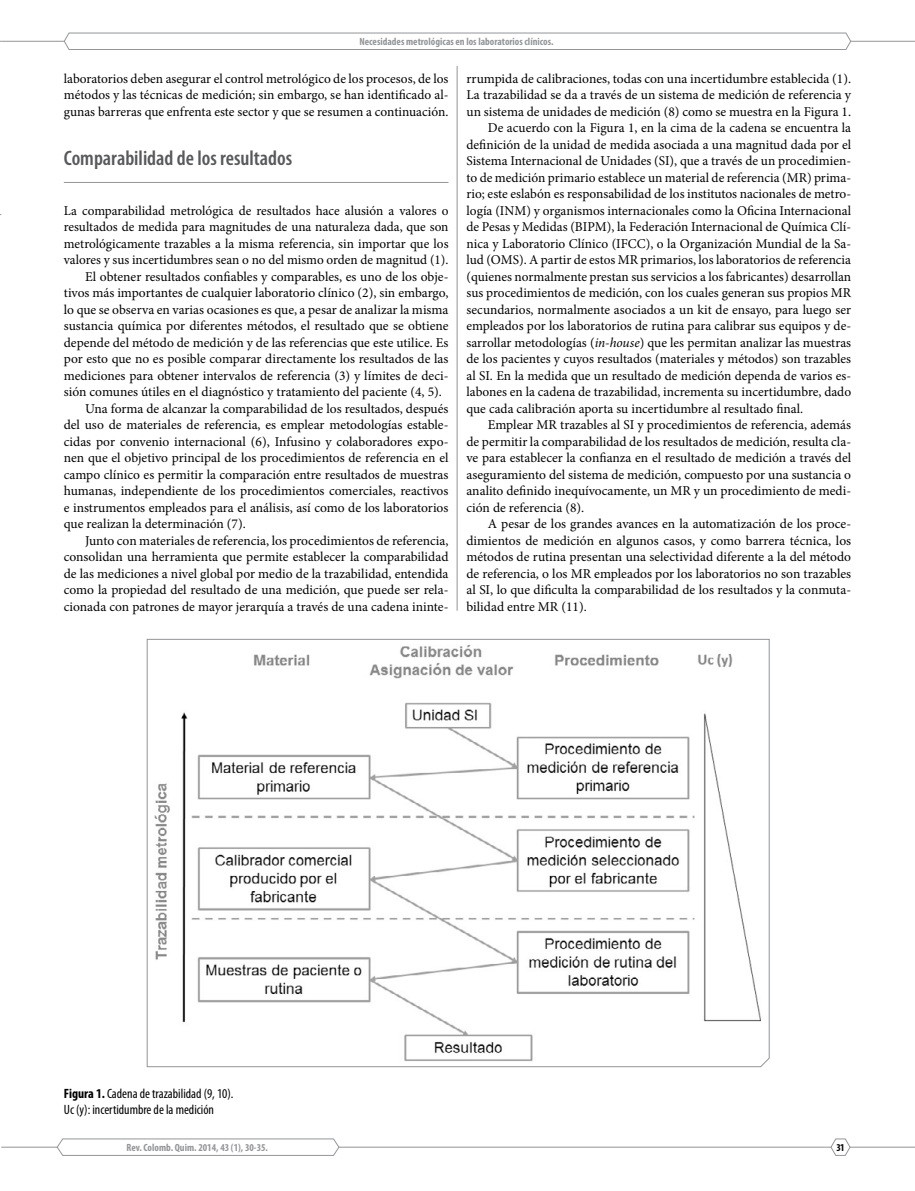
<style>
.page{position:relative;width:915px;height:1191px;background:#fff}
.page>*{position:absolute;margin:0;border:0;box-sizing:border-box;transform-origin:0 0}
.T2{font:600 condensed 21px "Myriad Pro";color:#58595b}
.Texto_de_parrafos{font:13.5px/16.5px "Minion Pro";color:#000;text-align:justify}
.Párrafo_de_lista{font:13.5px/16.5px "Minion Pro";color:#000;text-align:justify}
.Texto_de_parrafos_pr{font:13.5px/16.5px "Minion Pro";color:#000;text-align:justify}
.Pie_de_fotos_y_tabla{font:condensed 13.5px "Myriad Pro";color:#000}
.fuente{font:condensed 13.5px "Myriad Pro";color:#000}
.t1{font:700 condensed 10.5px "Myriad Pro";color:#939598}
.t2{font:700 condensed 10.5px "Myriad Pro";color:#000}
.s1{font-style:italic}
.s2{font-weight:700}
</style>
<div class="page">
<hr style="left:1px;top:41px;width:913px;height:1px;background:#939598">
<hr style="left:1px;top:1146px;width:913px;height:1px;background:#939598">
<svg style="left:829px;top:1138px;width:21px;height:18px"></svg>
<svg style="left:56px;top:1138px;width:284px;height:18px"></svg>
<svg style="left:63px;top:32px;width:788px;height:18px"></svg>
<hr style="left:456px;top:66px;width:1px;height:545px;background:#939598">
<hr style="left:64px;top:182px;width:384px;height:1px;background:#939598">
<svg style="left:146px;top:638px;width:623px;height:429px"></svg>
<p class="t1" style="left:359px;top:36px;width:195px">Necesidades metrológicas en los laboratorios clínicos.</p>
<p class="Texto_de_parrafos_pr" style="left:64px;top:70px;width:386px">laboratorios deben asegurar el control metrológico de los procesos, de los métodos y las técnicas de medición; sin embargo, se han identificado al&shy;gunas barreras que enfrenta este sector y que se resumen a continuación.</p>
<p class="T2" style="left:64px;top:147px;width:230px">Comparabilidad de los resultados</p>
<p class="Texto_de_parrafos_pr" style="left:64px;top:202px;width:386px">La comparabilidad metrológica de resultados hace alusión a valores o resultados de medida para magnitudes de una naturaleza dada, que son metrológicamente trazables a la misma referencia, sin importar que los valores y sus incertidumbres sean o no del mismo orden de magnitud (1).</p>
<p class="Párrafo_de_lista" style="left:64px;top:268px;width:386px;text-indent:21px">El obtener resultados confiables y comparables, es uno de los obje&shy;tivos más importantes de cualquier laboratorio clínico (2), sin embargo, lo que se observa en varias ocasiones es que, a pesar de analizar la misma sustancia química por diferentes métodos, el resultado que se obtiene depende del método de medición y de las referencias que este utilice. Es por esto que no es posible comparar directamente los resultados de las mediciones para obtener intervalos de referencia (3) y límites de deci&shy;sión comunes útiles en el diagnóstico y tratamiento del paciente (4, 5).</p>
<p class="Párrafo_de_lista" style="left:64px;top:400px;width:386px;text-indent:21px">Una forma de alcanzar la comparabilidad de los resultados, después del uso de materiales de referencia, es emplear metodologías estable&shy;cidas por convenio internacional (6), Infusino y colaboradores expo&shy;nen que el objetivo principal de los procedimientos de referencia en el campo clínico es permitir la comparación entre resultados de muestras humanas, independiente de los procedimientos comerciales, reactivos e instrumentos empleados para el análisis, así como de los laboratorios que realizan la determinación (7).</p>
<p class="Párrafo_de_lista" style="left:64px;top:532px;width:386px;text-indent:21px">Junto con materiales de referencia, los procedimientos de referencia, consolidan una herramienta que permite establecer la comparabilidad de las mediciones a nivel global por medio de la trazabilidad, entendida como la propiedad del resultado de una medición, que puede ser rela&shy;cionada con patrones de mayor jerarquía a través de una cadena ininte-</p>
<p class="Párrafo_de_lista" style="left:466px;top:70px;width:386px">rrumpida de calibraciones, todas con una incertidumbre establecida (1).<br>La trazabilidad se da a través de un sistema de medición de referencia y un sistema de unidades de medición (8) como se muestra en la Figura 1.</p>
<p class="Texto_de_parrafos" style="left:466px;top:120px;width:386px;text-indent:21px">De acuerdo con la Figura 1, en la cima de la cadena se encuentra la definición de la unidad de medida asociada a una magnitud dada por el Sistema Internacional de Unidades (SI), que a través de un procedimien&shy;to de medición primario establece un material de referencia (MR) prima&shy;rio; este eslabón es responsabilidad de los institutos nacionales de metro&shy;logía (INM) y organismos internacionales como la Oficina Internacional de Pesas y Medidas (BIPM), la Federación Internacional de Química Clí&shy;nica y Laboratorio Clínico (IFCC), o la Organización Mundial de la Sa&shy;lud (OMS). A partir de estos MR primarios, los laboratorios de referencia (quienes normalmente prestan sus servicios a los fabricantes) desarrollan sus procedimientos de medición, con los cuales generan sus propios MR secundarios, normalmente asociados a un kit de ensayo, para luego ser empleados por los laboratorios de rutina para calibrar sus equipos y de&shy;sarrollar metodologías (<span class="s1">in-house</span>) que les permitan analizar las muestras de los pacientes y cuyos resultados (materiales y métodos) son trazables al SI. En la medida que un resultado de medición dependa de varios es&shy;labones en la cadena de trazabilidad, incrementa su incertidumbre, dado que cada calibración aporta su incertidumbre al resultado final.</p>
<p class="Texto_de_parrafos" style="left:466px;top:417px;width:386px;text-indent:21px">Emplear MR trazables al SI y procedimientos de referencia, además de permitir la comparabilidad de los resultados de medición, resulta cla&shy;ve para establecer la confianza en el resultado de medición a través del aseguramiento del sistema de medición, compuesto por una sustancia o analito definido inequívocamente, un MR y un procedimiento de medi&shy;ción de referencia (8).</p>
<p class="Texto_de_parrafos" style="left:466px;top:516px;width:386px;text-indent:21px">A pesar de los grandes avances en la automatización de los proce&shy;dimientos de medición en algunos casos, y como barrera técnica, los métodos de rutina presentan una selectividad diferente a la del método de referencia, o los MR empleados por los laboratorios no son trazables al SI, lo que dificulta la comparabilidad de los resultados y la conmuta&shy;bilidad entre MR (11).</p>
<p class="Pie_de_fotos_y_tabla" style="left:64px;top:1086px;width:171px"><span class="s2">Figura 1.</span> Cadena de trazabilidad (9, 10).</p>
<p class="fuente" style="left:64px;top:1102px;width:152px">Uc (y): incertidumbre de la medición</p>
<p class="t1" style="left:126px;top:1141px;width:143px">Rev. Colomb. Quim. 2014, 43 (1), 30-35.</p>
<p class="t2" style="left:836px;top:1141px;width:10px">31</p>
</div>
